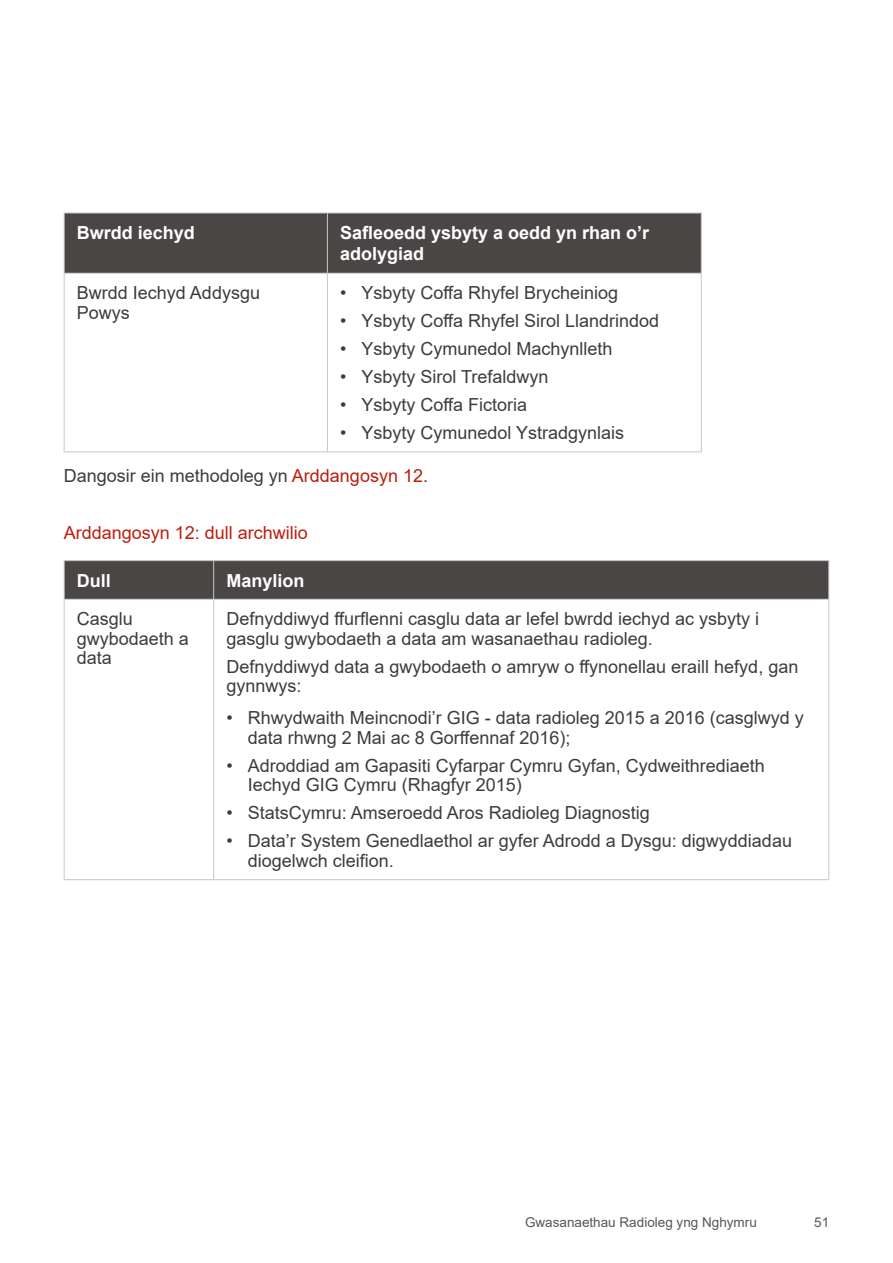
<style>
.page{position:relative;width:893px;height:1263px;background:#fff}
.page>*{position:absolute;margin:0;border:0;box-sizing:border-box;transform-origin:0 0}
.Table_text{font:18px/19.5px "Arial";color:#3c3c3b}
.Table_header_text{font:700 18px/21.6px "Arial";color:#fff}
.Normal_Body_Text{font:18px "Arial";color:#3c3c3b}
.Exhibit_heading{font:18px "Arial";color:#bc1e0c}
.t1{font:13.5px "Arial";color:#575756}
.s1{color:#bc1e0c}
</style>
<div class="page">
<div style="left:65px;top:214px;width:636px;height:59px;background:#4a4645"></div>
<hr style="left:64px;top:274px;width:1px;height:177px;background:#c6c6c6">
<hr style="left:327px;top:274px;width:1px;height:177px;background:#c6c6c6">
<hr style="left:701px;top:274px;width:1px;height:177px;background:#c6c6c6">
<hr style="left:64px;top:451px;width:263px;height:1px;background:#c6c6c6">
<hr style="left:327px;top:451px;width:375px;height:1px;background:#c6c6c6">
<hr style="left:64px;top:213px;width:263px;height:1px;background:#c6c6c6">
<hr style="left:64px;top:213px;width:1px;height:60px;background:#c6c6c6">
<hr style="left:327px;top:213px;width:375px;height:1px;background:#c6c6c6">
<hr style="left:327px;top:213px;width:1px;height:60px;background:#c6c6c6">
<hr style="left:701px;top:213px;width:1px;height:60px;background:#c6c6c6">
<hr style="left:64px;top:273px;width:263px;height:1px;background:#c6c6c6">
<hr style="left:327px;top:273px;width:375px;height:1px;background:#c6c6c6">
<div style="left:65px;top:561px;width:763px;height:38px;background:#4a4645"></div>
<hr style="left:64px;top:600px;width:1px;height:279px;background:#c6c6c6">
<hr style="left:213px;top:600px;width:1px;height:279px;background:#c6c6c6">
<hr style="left:828px;top:600px;width:1px;height:279px;background:#c6c6c6">
<hr style="left:64px;top:879px;width:150px;height:1px;background:#c6c6c6">
<hr style="left:214px;top:879px;width:615px;height:1px;background:#c6c6c6">
<hr style="left:64px;top:560px;width:150px;height:1px;background:#c6c6c6">
<hr style="left:64px;top:561px;width:1px;height:38px;background:#c6c6c6">
<hr style="left:214px;top:560px;width:615px;height:1px;background:#c6c6c6">
<hr style="left:213px;top:561px;width:1px;height:38px;background:#c6c6c6">
<hr style="left:828px;top:561px;width:1px;height:38px;background:#c6c6c6">
<hr style="left:64px;top:599px;width:150px;height:1px;background:#c6c6c6">
<hr style="left:214px;top:599px;width:615px;height:1px;background:#c6c6c6">
<p class="Table_header_text" style="left:77px;top:222px;width:120px">Bwrdd iechyd</p>
<p class="Table_header_text" style="left:340px;top:222px;width:311px">Safleoedd ysbyty a oedd yn rhan o’r adolygiad</p>
<p class="Table_text" style="left:77px;top:283px;width:185px">Bwrdd Iechyd Addysgu<br>Powys</p>
<p class="Table_text" style="left:340px;top:283px;width:279px">• Ysbyty Coffa Rhyfel Brycheiniog</p>
<p class="Table_text" style="left:340px;top:311px;width:320px">• Ysbyty Coffa Rhyfel Sirol Llandrindod</p>
<p class="Table_text" style="left:340px;top:339px;width:274px">• Ysbyty Cymunedol Machynlleth</p>
<p class="Table_text" style="left:340px;top:367px;width:210px">• Ysbyty Sirol Trefaldwyn</p>
<p class="Table_text" style="left:340px;top:395px;width:188px">• Ysbyty Coffa Fictoria</p>
<p class="Table_text" style="left:340px;top:423px;width:286px">• Ysbyty Cymunedol Ystradgynlais</p>
<p class="Normal_Body_Text" style="left:64px;top:463px;width:366px">Dangosir ein methodoleg yn <span class="s1">Arddangosyn 12</span>.</p>
<p class="Exhibit_heading" style="left:64px;top:521px;width:246px">Arddangosyn 12: dull archwilio</p>
<p class="Table_header_text" style="left:77px;top:570px;width:36px">Dull</p>
<p class="Table_header_text" style="left:226px;top:570px;width:80px">Manylion</p>
<p class="Table_text" style="left:77px;top:609px;width:114px">Casglu gwybodaeth a data</p>
<p class="Table_text" style="left:226px;top:609px;width:534px">Defnyddiwyd ffurflenni casglu data ar lefel bwrdd iechyd ac ysbyty i gasglu gwybodaeth a data am wasanaethau radioleg.</p>
<p class="Table_text" style="left:226px;top:656px;width:573px">Defnyddiwyd data a gwybodaeth o amryw o ffynonellau eraill hefyd, gan gynnwys:</p>
<p class="Table_text" style="left:248px;top:708px;width:558px;text-indent:-21px">• Rhwydwaith Meincnodi’r GIG - data radioleg 2015 a 2016 (casglwyd y data rhwng 2 Mai ac 8 Gorffennaf 2016);</p>
<p class="Table_text" style="left:248px;top:756px;width:519px;text-indent:-21px">• Adroddiad am Gapasiti Cyfarpar Cymru Gyfan, Cydweithrediaeth<br>Iechyd GIG Cymru (Rhagfyr 2015)</p>
<p class="Table_text" style="left:226px;top:803px;width:425px">• StatsCymru: Amseroedd Aros Radioleg Diagnostig</p>
<p class="Table_text" style="left:248px;top:831px;width:546px;text-indent:-21px">• Data’r System Genedlaethol ar gyfer Adrodd a Dysgu: digwyddiadau diogelwch cleifion.</p>
<p class="t1" style="left:525px;top:1213px;width:233px">Gwasanaethau Radioleg yng Nghymru</p>
<p class="t1" style="left:814px;top:1213px;width:17px">51</p>
</div>
